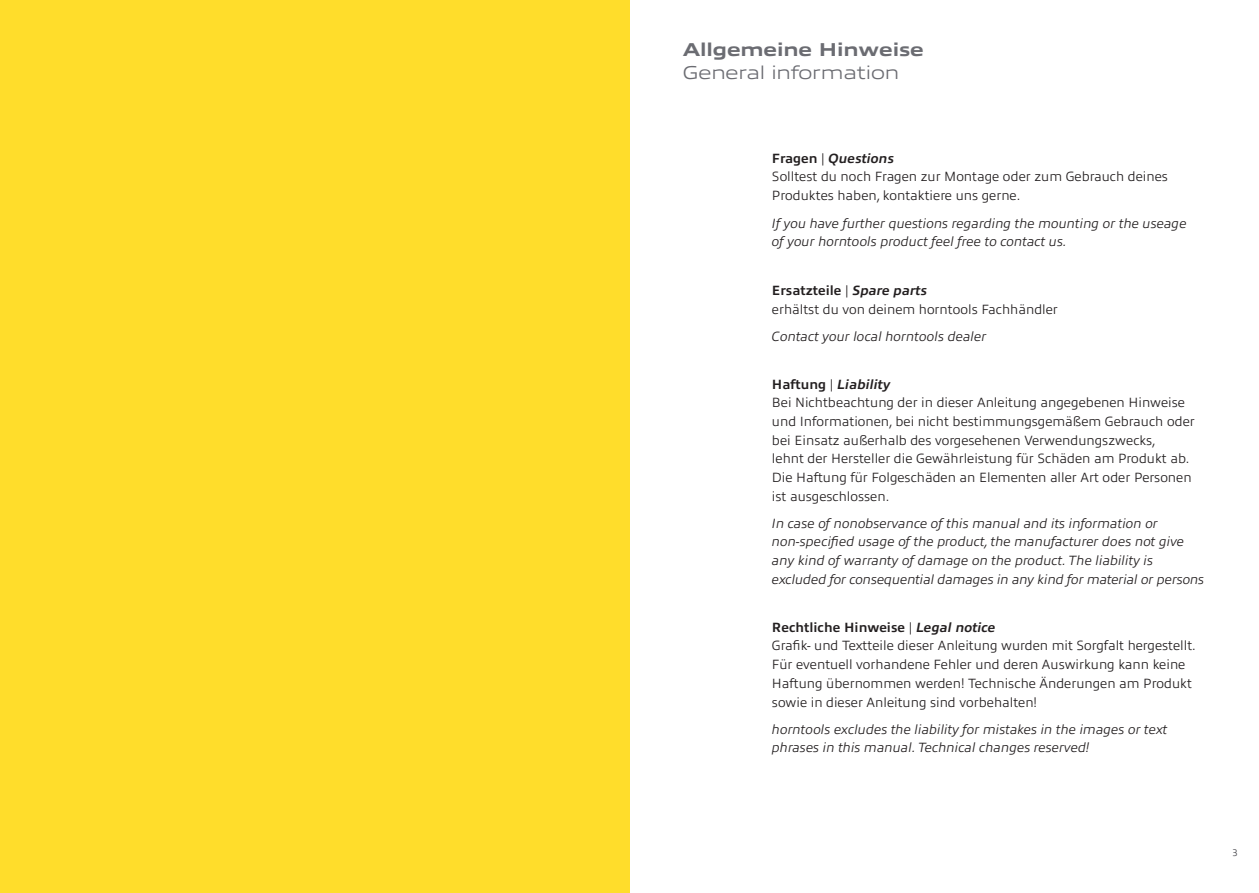
<style>
.page{position:relative;width:1259px;height:893px;background:#fff}
.page>*{position:absolute;margin:0;border:0;box-sizing:border-box;transform-origin:0 0}
.Heading_Kapitel{font:800 18.75px "Allumi Std Extended";letter-spacing:-.01em;color:#6b6c72}
.Heading_Kapitel-2{font:300 18.75px "Allumi Std Extended";letter-spacing:-.01em;color:#6b6c72}
.Text_DE{font:300 13.5px/18.8px "Allumi Std";color:#231f20}
.Text_EN{font:italic 300 13.5px/18.8px "Allumi Std";color:#231f20}
.Heading_1{font:700 13.5px "Allumi Std";color:#231f20}
.Heading_1-2{font:italic 700 13.5px "Allumi Std";color:#231f20}
.t1{font:300 9.75px "Allumi Std";color:#47474c}
.s1{font-style:normal}
.s2{font-weight:300;font-style:normal}
.s3{font-weight:300}
.s4{font-style:italic}
</style>
<div class="page">
<div style="left:0;top:0;width:629px;height:893px;background:#ffdd2b"></div>
<p class="Heading_Kapitel" style="left:682px;top:40px;width:243px">Allgemeine Hinweise</p>
<p class="Heading_Kapitel-2" style="left:682px;top:62px;width:218px">General information</p>
<p class="Heading_1-2" style="left:772px;top:151px;width:124px"><span class="s1">Fragen</span> <span class="s2">|</span> Questions</p>
<p class="Text_DE" style="left:772px;top:167px;width:397px">Solltest du noch Fragen zur Montage oder zum Gebrauch deines</p>
<p class="Text_DE" style="left:772px;top:186px;width:250px">Produktes haben, kontaktiere uns gerne.</p>
<p class="Text_EN" style="left:772px;top:214px;width:416px">If you have further questions regarding the mounting or the useage</p>
<p class="Text_EN" style="left:772px;top:233px;width:296px">of your horntools product feel free to contact us.</p>
<p class="Heading_1" style="left:772px;top:283px;width:157px">Ersatzteile <span class="s3">|</span> <span class="s4">Spare parts</span></p>
<p class="Text_EN" style="left:772px;top:327px;width:216px">Contact your local horntools dealer</p>
<p class="Text_DE" style="left:772px;top:300px;width:287px">erhältst du von deinem horntools Fachhändler</p>
<p class="Heading_1-2" style="left:772px;top:377px;width:120px"><span class="s1">Haftung</span> <span class="s2">|</span> Liability</p>
<p class="Text_DE" style="left:772px;top:393px;width:424px">Bei Nichtbeachtung der in dieser Anleitung angegebenen Hinweise und Informationen, bei nicht bestimmungsgemäßem Gebrauch oder bei Einsatz außerhalb des vorgesehenen Verwendungszwecks,<br>lehnt der Hersteller die Gewährleistung für Schäden am Produkt ab.<br>Die Haftung für Folgeschäden an Elementen aller Art oder Personen ist ausgeschlossen.</p>
<p class="Text_EN" style="left:772px;top:514px;width:434px">In case of nonobservance of this manual and its information or non-specified usage of the product, the manufacturer does not give any kind of warranty of damage on the product. The liability is excluded for consequential damages in any kind for material or persons</p>
<p class="Heading_1" style="left:772px;top:620px;width:225px">Rechtliche Hinweise <span class="s3">|</span> <span class="s4">Legal notice</span></p>
<p class="Text_DE" style="left:772px;top:637px;width:425px">Grafik- und Textteile dieser Anleitung wurden mit Sorgfalt hergestellt.<br>Für eventuell vorhandene Fehler und deren Auswirkung kann keine Haftung übernommen werden! Technische Änderungen am Produkt sowie in dieser Anleitung sind vorbehalten!</p>
<p class="Text_EN" style="left:772px;top:720px;width:397px">horntools excludes the liability for mistakes in the images or text</p>
<p class="Text_EN" style="left:772px;top:738px;width:319px">phrases in this manual. Technical changes reserved!</p>
<p class="t1" style="left:1232px;top:847px;width:7px">3</p>
</div>
